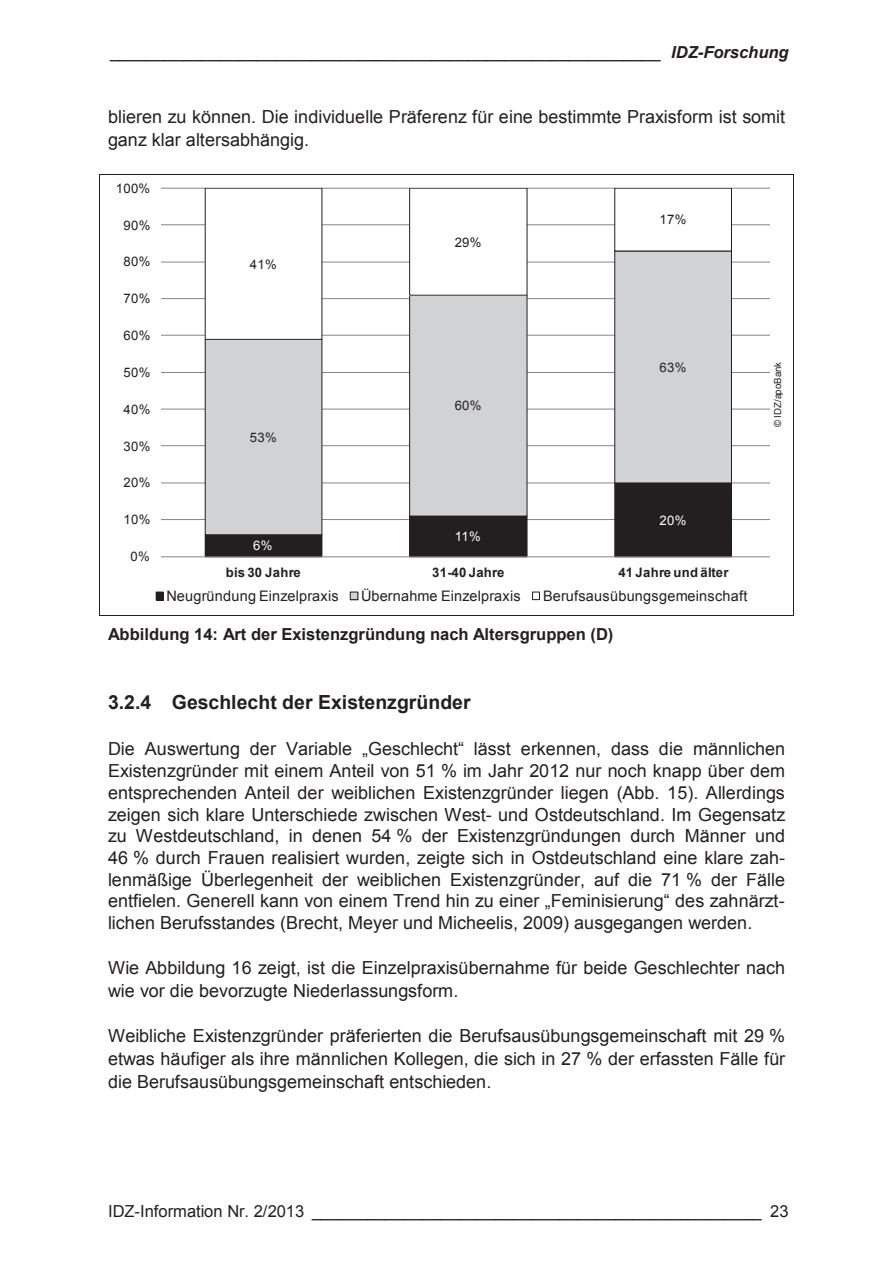
<style>
.page{position:relative;width:893px;height:1263px;background:#fff}
.page>*{position:absolute;margin:0;border:0;box-sizing:border-box;transform-origin:0 0}
.t1{font:700 19.5px "Arial";color:#231f20}
.t2{font:18px/21.8px "Arial";color:#231f20}
.t3{font:16.5px "Arial";color:#231f20}
.t4{font:700 16.5px "Arial";color:#231f20}
.t5{font:14.55px "Arial";letter-spacing:.015em;color:#231f20}
.t6{font:13.05px "Arial";letter-spacing:.025em;color:#231f20}
.t7{font:700 13.05px "Arial";letter-spacing:.02em;color:#231f20}
.t8{font:13.05px "Arial";color:#fff}
.t9{font:9.6px "Arial";color:#231f20}
.s1{font-weight:700;font-style:italic}
</style>
<div class="page">
<hr style="left:100px;top:175px;width:693px;height:1px;background:#231f20">
<hr style="left:100px;top:175px;width:1px;height:440px;background:#231f20">
<hr style="left:793px;top:175px;width:1px;height:440px;background:#231f20">
<hr style="left:101px;top:615px;width:692px;height:1px;background:#231f20">
<hr style="left:161px;top:519px;width:615px;height:1px;background:#868686">
<hr style="left:161px;top:483px;width:615px;height:1px;background:#868686">
<hr style="left:161px;top:445px;width:615px;height:1px;background:#868686">
<hr style="left:161px;top:409px;width:615px;height:1px;background:#868686">
<hr style="left:161px;top:372px;width:615px;height:1px;background:#868686">
<hr style="left:161px;top:335px;width:615px;height:1px;background:#868686">
<hr style="left:161px;top:298px;width:615px;height:1px;background:#868686">
<hr style="left:161px;top:262px;width:615px;height:1px;background:#868686">
<hr style="left:161px;top:224px;width:615px;height:1px;background:#868686">
<hr style="left:161px;top:188px;width:615px;height:1px;background:#868686">
<div style="left:205px;top:535px;width:117px;height:22px;background:#231f20"></div>
<div style="left:410px;top:516px;width:117px;height:41px;background:#231f20"></div>
<div style="left:615px;top:483px;width:116px;height:74px;background:#231f20"></div>
<div style="left:614px;top:483px;width:118px;height:74px;border:1px solid #231f20"></div>
<div style="left:205px;top:339px;width:117px;height:196px;background:#d1d2d4"></div>
<div style="left:205px;top:339px;width:117px;height:196px;border:1px solid #231f20"></div>
<div style="left:410px;top:295px;width:117px;height:221px;background:#d1d2d4"></div>
<div style="left:409px;top:295px;width:118px;height:221px;border:1px solid #231f20"></div>
<div style="left:615px;top:251px;width:116px;height:232px;background:#d1d2d4"></div>
<div style="left:614px;top:251px;width:118px;height:232px;border:1px solid #231f20"></div>
<div style="left:205px;top:188px;width:117px;height:151px;background:#fff"></div>
<div style="left:410px;top:188px;width:117px;height:107px;background:#fff"></div>
<div style="left:615px;top:188px;width:116px;height:63px;background:#fff"></div>
<div style="left:614px;top:188px;width:118px;height:63px;border:1px solid #231f20"></div>
<hr style="left:161px;top:556px;width:615px;height:1px;background:#868686">
<div style="left:156px;top:592px;width:8px;height:8px;background:#231f20"></div>
<div style="left:350px;top:592px;width:9px;height:8px;background:#d1d2d4"></div>
<div style="left:350px;top:592px;width:8px;height:8px;border:1px solid #231f20"></div>
<div style="left:532px;top:592px;width:8px;height:8px;border:1px solid #231f20"></div>
<div style="left:770px;top:176px;width:16px;height:436px;background:#fff"></div>
<p class="t3" style="left:110px;top:41px;width:680px">____________________________________________________________ <span class="s1">IDZ-Forschung</span></p>
<p class="t2" style="left:108px;top:106px;width:679px;line-height:22.6px">blieren zu können. Die individuelle Präferenz für eine bestimmte Praxisform ist somit ganz klar altersabhängig.</p>
<p class="t6" style="left:116px;top:180px;width:36px">100%</p>
<p class="t6" style="left:124px;top:216px;width:28px">90%</p>
<p class="t6" style="left:124px;top:253px;width:28px">80%</p>
<p class="t6" style="left:124px;top:290px;width:28px">70%</p>
<p class="t6" style="left:124px;top:327px;width:28px">60%</p>
<p class="t6" style="left:124px;top:364px;width:28px">50%</p>
<p class="t6" style="left:124px;top:401px;width:28px">40%</p>
<p class="t6" style="left:124px;top:437px;width:28px">30%</p>
<p class="t6" style="left:124px;top:474px;width:28px">20%</p>
<p class="t6" style="left:124px;top:511px;width:28px">10%</p>
<p class="t6" style="left:131px;top:548px;width:21px">0%</p>
<p class="t6" style="left:250px;top:256px;width:28px">41%</p>
<p class="t6" style="left:250px;top:429px;width:28px">53%</p>
<p class="t8" style="left:253px;top:537px;width:21px">6%</p>
<p class="t6" style="left:455px;top:233px;width:28px">29%</p>
<p class="t6" style="left:455px;top:397px;width:28px">60%</p>
<p class="t8" style="left:455px;top:528px;width:28px">11%</p>
<p class="t6" style="left:659px;top:211px;width:28px">17%</p>
<p class="t6" style="left:659px;top:359px;width:28px">63%</p>
<p class="t8" style="left:659px;top:512px;width:28px">20%</p>
<p class="t7" style="left:226px;top:563px;width:76px">bis 30 Jahre</p>
<p class="t7" style="left:432px;top:563px;width:74px">31-40 Jahre</p>
<p class="t7" style="left:618px;top:563px;width:112px">41 Jahre und älter</p>
<p class="t5" style="left:167px;top:586px;width:174px">Neugründung Einzelpraxis</p>
<p class="t5" style="left:361px;top:586px;width:161px">Übernahme Einzelpraxis</p>
<p class="t5" style="left:543px;top:586px;width:206px">Berufsausübungsgemeinschaft</p>
<p class="t4" style="left:108px;top:623px;width:507px">Abbildung 14: Art der Existenzgründung nach Altersgruppen (D)</p>
<p class="t9" style="left:772px;top:427px;width:66px;rotate:-90deg">© IDZ/apoBank</p>
<p class="t1" style="left:108px;top:690px;width:364px">3.2.4 Geschlecht der Existenzgründer</p>
<p class="t2" style="left:108px;top:738px;width:679px;text-align:justify">Die Auswertung der Variable „Geschlecht“ lässt erkennen, dass die männlichen Existenzgründer mit einem Anteil von 51 % im Jahr 2012 nur noch knapp über dem entsprechenden Anteil der weiblichen Existenzgründer liegen (Abb. 15). Allerdings zeigen sich klare Unterschiede zwischen West- und Ostdeutschland. Im Gegensatz zu Westdeutschland, in denen 54 % der Existenzgründungen durch Männer und 46 % durch Frauen realisiert wurden, zeigte sich in Ostdeutschland eine klare zah&shy;lenmäßige Überlegenheit der weiblichen Existenzgründer, auf die 71 % der Fälle entfielen. Generell kann von einem Trend hin zu einer „Feminisierung“ des zahnärzt&shy;lichen Berufsstandes (Brecht, Meyer und Micheelis, 2009) ausgegangen werden.</p>
<p class="t2" style="left:108px;top:956px;width:679px;line-height:22.6px">Wie Abbildung 16 zeigt, ist die Einzelpraxisübernahme für beide Geschlechter nach wie vor die bevorzugte Niederlassungsform.</p>
<p class="t2" style="left:108px;top:1024px;width:679px;line-height:22.8px;text-align:justify">Weibliche Existenzgründer präferierten die Berufsausübungsgemeinschaft mit 29 % etwas häufiger als ihre männlichen Kollegen, die sich in 27 % der erfassten Fälle für die Berufsausübungsgemeinschaft entschieden.</p>
<p class="t3" style="left:108px;top:1200px;width:682px">IDZ-Information Nr. 2/2013 _________________________________________________ 23</p>
</div>
